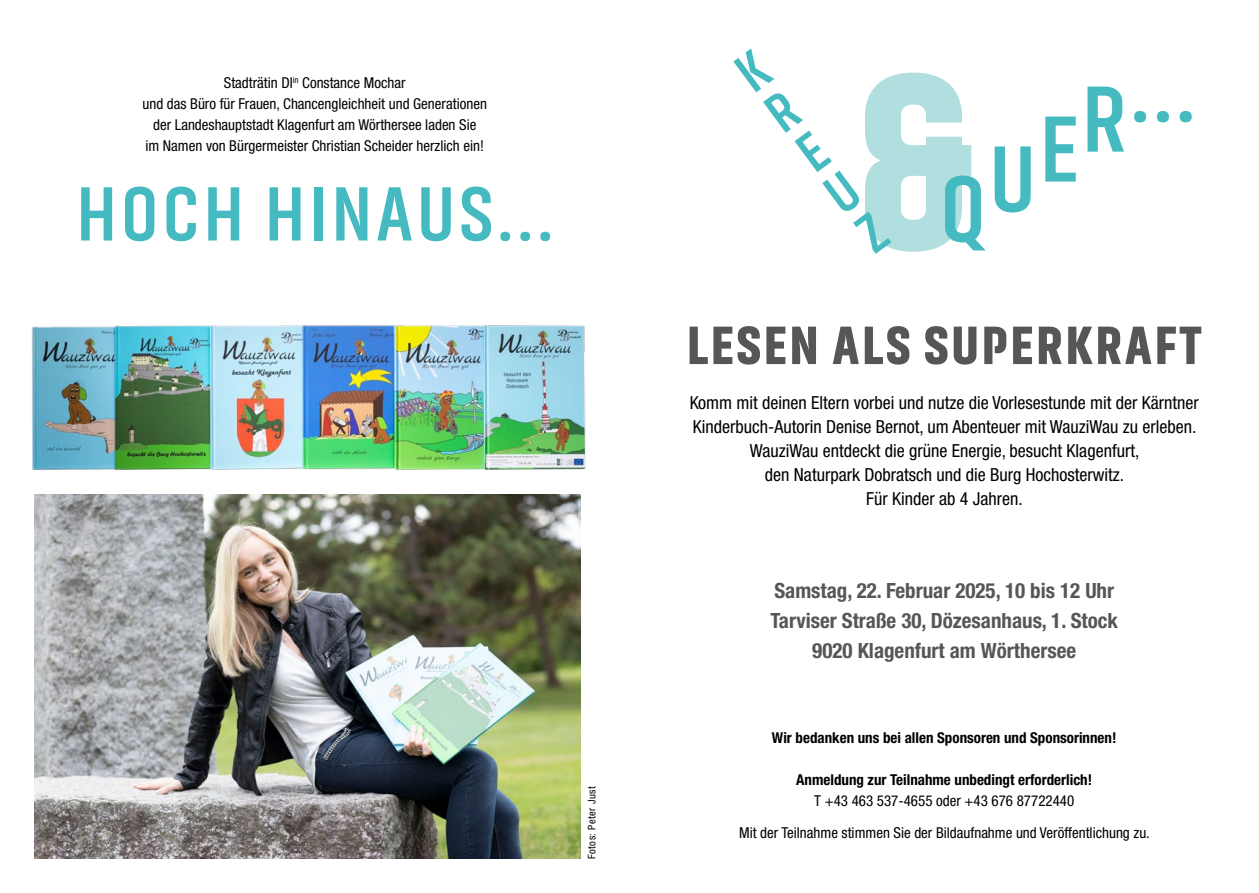
<style>
.page{position:relative;width:1259px;height:893px;background:#fff}
.page>*{position:absolute;margin:0;border:0;box-sizing:border-box;transform-origin:0 0}
.t1{font:900 251.25px "Akhand";color:#b1dedf}
.t2{font:700 95.4px "Akhand";color:#45bbc1}
.t3{font:700 78px "Akhand";letter-spacing:.05em;color:#45bbc1}
.t4{font:700 56.25px/50.2px "Akhand";color:#45bbc1;text-align:justify}
.t5{font:900 54px "Akhand";letter-spacing:.05em;color:#555756}
.t6{font:700 condensed 21px/30px "Helvetica Neue";color:#555756;text-align:center}
.t7{font:condensed 18px/24px "Helvetica Neue";color:#000;text-align:center}
.t8{font:condensed 15px/21px "Helvetica Neue";color:#000;text-align:center}
.t9{font:700 condensed 15px "Helvetica Neue";color:#000}
.t10{font:condensed 10.5px "Helvetica Neue";letter-spacing:.05em;color:#000}
</style>
<div class="page">
<img style="left:32px;top:325px;width:554px;height:146px">
<img style="left:34px;top:495px;width:546px;height:364px">
<p class="t8" style="left:142px;top:72px;width:346px">Stadträtin DI<sup>in</sup> Constance Mochar<br>und das Büro für Frauen, Chancengleichheit und Generationen der Landeshauptstadt Klagenfurt am Wörthersee laden Sie<br>im Namen von Bürgermeister Christian Scheider herzlich ein!</p>
<h3 class="t3" style="left:76px;top:173px;width:478px">HOCH HINAUS...</h3>
<p class="t10" style="left:585px;top:859px;width:74px;rotate:-90deg">Fotos: Peter Just</p>
<h3 class="t4" style="left:725px;top:60px;width:30px;rotate:-37deg">K R E U Z</h3>
<h1 class="t1" style="left:855px;top:25px;width:121px">&amp;</h1>
<h2 class="t2" style="left:940px;top:69px;width:257px">QUER...</h2>
<h3 class="t5" style="left:687px;top:316px;width:516px">LESEN ALS SUPERKRAFT</h3>
<p class="t7" style="left:689px;top:391px;width:510px">Komm mit deinen Eltern vorbei und nutze die Vorlesestunde mit der Kärntner Kinderbuch-Autorin Denise Bernot, um Abenteuer mit WauziWau zu erleben.<br>WauziWau entdeckt die grüne Energie, besucht Klagenfurt,<br>den Naturpark Dobratsch und die Burg Hochosterwitz.<br>Für Kinder ab 4 Jahren.</p>
<h3 class="t6" style="left:770px;top:575px;width:349px">Samstag, 22. Februar 2025, 10 bis 12 Uhr<br>Tarviser Straße 30, Dözesanhaus, 1. Stock<br>9020 Klagenfurt am Wörthersee</h3>
<p class="t9" style="left:772px;top:729px;width:346px">Wir bedanken uns bei allen Sponsoren und Sponsorinnen!</p>
<p class="t9" style="left:796px;top:771px;width:297px">Anmeldung zur Teilnahme unbedingt erforderlich!</p>
<p class="t8" style="left:739px;top:785px;width:412px;line-height:31.5px">T +43 463 537-4655 oder +43 676 87722440<br>Mit der Teilnahme stimmen Sie der Bildaufnahme und Veröffentlichung zu.</p>
</div>
